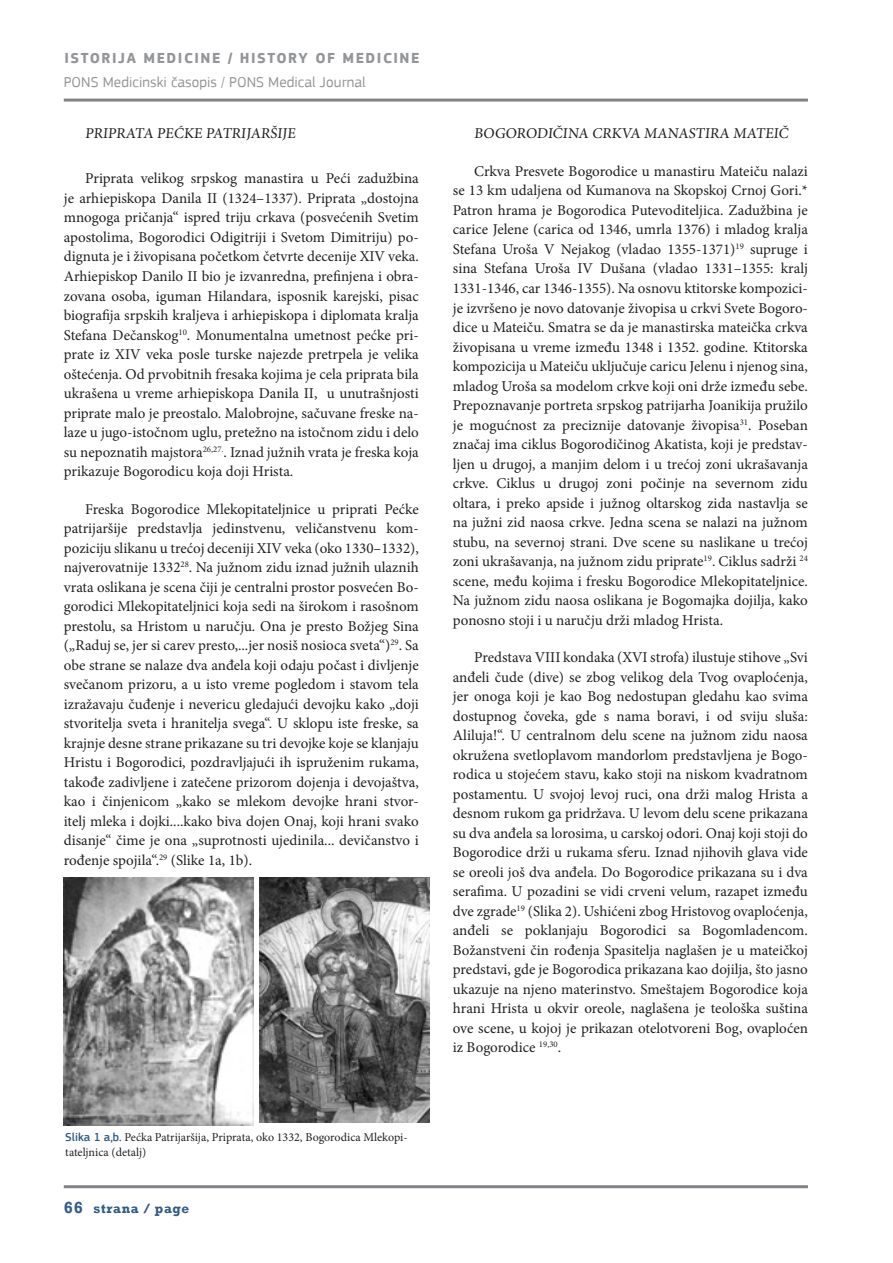
<style>
.page{position:relative;width:893px;height:1263px;background:#fff}
.page>*{position:absolute;margin:0;border:0;box-sizing:border-box;transform-origin:0 0}
.t1{font:15px/19.5px "Minion Pro";color:#231f20;text-align:justify}
.t2{font:15px "PF Square Sans Pro";letter-spacing:.005em;color:#939598}
.t3{font:700 15px "PF Square Sans Pro";letter-spacing:.1em;color:#939598}
.t4{font:700 13.5px "Rockwell";letter-spacing:.05em;color:#325b88}
.t5{font:12px/14.4px "Minion Pro";color:#231f20}
.s1{font-family:"PF Square Sans Pro";font-weight:500;color:#325b88}
.s2{font-size:16.5px}
</style>
<div class="page">
<hr style="left:64px;top:1185px;width:744px;height:3px;background:#808285">
<hr style="left:64px;top:99px;width:744px;height:3px;background:#808285">
<img style="left:64px;top:877px;width:189px;height:249px">
<img style="left:259px;top:877px;width:170px;height:245px">
<p class="t3" style="left:65px;top:49px;width:356px">ISTORIJA MEDICINE / HISTORY OF MEDICINE</p>
<p class="t2" style="left:64px;top:73px;width:303px">PONS Medicinski časopis / PONS Medical Journal</p>
<p class="t1" style="left:85px;top:124px;width:214px">PRIPRATA PEĆKE PATRIJARŠIJE</p>
<p class="t1" style="left:64px;top:169px;width:357px;text-indent:21px">Priprata velikog srpskog manastira u Peći zadužbina je arhiepiskopa Danila II (1324–1337). Priprata „dostojna mnogoga pričanja“ ispred triju crkava (posvećenih Svetim apostolima, Bogorodici Odigitriji i Svetom Dimitriju) po&shy;dignuta je i živopisana početkom četvrte decenije XIV veka.<br>Arhiepiskop Danilo II bio je izvanredna, prefinjena i obra&shy;zovana osoba, iguman Hilandara, isposnik karejski, pisac biografija srpskih kraljeva i arhiepiskopa i diplomata kralja Stefana Dečanskog<sup>10</sup>. Monumentalna umetnost pećke pri&shy;prate iz XIV veka posle turske najezde pretrpela je velika oštećenja. Od prvobitnih fresaka kojima je cela priprata bila ukrašena u vreme arhiepiskopa Danila II, u unutrašnjosti priprate malo je preostalo. Malobrojne, sačuvane freske na&shy;laze u jugo-istočnom uglu, pretežno na istočnom zidu i delo su nepoznatih majstora<sup>26,27.</sup>. Iznad južnih vrata je freska koja prikazuje Bogorodicu koja doji Hrista.</p>
<p class="t1" style="left:64px;top:499px;width:357px;text-indent:21px">Freska Bogorodice Mlekopitateljnice u priprati Pećke patrijaršije predstavlja jedinstvenu, veličanstvenu kom&shy;poziciju slikanu u trećoj deceniji XIV veka (oko 1330–1332), najverovatnije 1332<sup>28</sup>. Na južnom zidu iznad južnih ulaznih vrata oslikana je scena čiji je centralni prostor posvećen Bo&shy;gorodici Mlekopitateljnici koja sedi na širokom i rasošnom prestolu, sa Hristom u naručju. Ona je presto Božjeg Sina („Raduj se, jer si carev presto,...jer nosiš nosioca sveta“)<sup>29</sup>. Sa obe strane se nalaze dva anđela koji odaju počast i divljenje svečanom prizoru, a u isto vreme pogledom i stavom tela izražavaju čuđenje i nevericu gledajući devojku kako „doji stvoritelja sveta i hranitelja svega“. U sklopu iste freske, sa krajnje desne strane prikazane su tri devojke koje se klanjaju Hristu i Bogorodici, pozdravljajući ih ispruženim rukama, takođe zadivljene i zatečene prizorom dojenja i devojaštva, kao i činjenicom „kako se mlekom devojke hrani stvor&shy;itelj mleka i dojki....kako biva dojen Onaj, koji hrani svako disanje“ čime je ona „suprotnosti ujedinila... devičanstvo i rođenje spojila“.<sup>29</sup> (Slike 1a, 1b).</p>
<p class="t5" style="left:65px;top:1130px;width:344px"><span class="s1">Slika 1 a,b.</span> Pećka Patrijaršija, Priprata, oko 1332, Bogorodica Mlekopi&shy;tateljnica (detalj)</p>
<p class="t4" style="left:64px;top:1200px;width:127px"><span class="s2">66</span> strana / page</p>
<p class="t1" style="left:474px;top:124px;width:318px">BOGORODIČINA CRKVA MANASTIRA MATEIČ</p>
<p class="t1" style="left:453px;top:161px;width:357px;text-indent:21px">Crkva Presvete Bogorodice u manastiru Mateiču nalazi se 13 km udaljena od Kumanova na Skopskoj Crnoj Gori.* Patron hrama je Bogorodica Putevoditeljica. Zadužbina je carice Jelene (carica od 1346, umrla 1376) i mladog kralja Stefana Uroša V Nejakog (vladao 1355-1371)<sup>19</sup> supruge i sina Stefana Uroša IV Dušana (vladao 1331–1355: kralj 1331-1346, car 1346-1355). Na osnovu ktitorske kompozici&shy;je izvršeno je novo datovanje živopisa u crkvi Svete Bogoro&shy;dice u Mateiču. Smatra se da je manastirska mateička crkva živopisana u vreme između 1348 i 1352. godine. Ktitorska kompozicija u Mateiču uključuje caricu Jelenu i njenog sina, mladog Uroša sa modelom crkve koji oni drže između sebe.<br>Prepoznavanje portreta srpskog patrijarha Joanikija pružilo je mogućnost za preciznije datovanje živopisa<sup>31</sup>. Poseban značaj ima ciklus Bogorodičinog Akatista, koji je predstav&shy;ljen u drugoj, a manjim delom i u trećoj zoni ukrašavanja crkve. Ciklus u drugoj zoni počinje na severnom zidu oltara, i preko apside i južnog oltarskog zida nastavlja se na južni zid naosa crkve. Jedna scena se nalazi na južnom stubu, na severnoj strani. Dve scene su naslikane u trećoj zoni ukrašavanja, na južnom zidu priprate<sup>19</sup>. Ciklus sadrži <sup>24 </sup>scene, među kojima i fresku Bogorodice Mlekopitateljnice.<br>Na južnom zidu naosa oslikana je Bogomajka dojilja, kako ponosno stoji i u naručju drži mladog Hrista.</p>
<p class="t1" style="left:453px;top:647px;width:357px;text-indent:21px">Predstava VIII kondaka (XVI strofa) ilustuje stihove „Svi anđeli čude (dive) se zbog velikog dela Tvog ovaploćenja, jer onoga koji je kao Bog nedostupan gledahu kao svima dostupnog čoveka, gde s nama boravi, i od sviju sluša:<br>Aliluja!“. U centralnom delu scene na južnom zidu naosa okružena svetloplavom mandorlom predstavljena je Bogo&shy;rodica u stojećem stavu, kako stoji na niskom kvadratnom postamentu. U svojoj levoj ruci, ona drži malog Hrista a desnom rukom ga pridržava. U levom delu scene prikazana su dva anđela sa lorosima, u carskoj odori. Onaj koji stoji do Bogorodice drži u rukama sferu. Iznad njihovih glava vide se oreoli još dva anđela. Do Bogorodice prikazana su i dva serafima. U pozadini se vidi crveni velum, razapet između dve zgrade<sup>19</sup> (Slika 2). Ushićeni zbog Hristovog ovaploćenja, anđeli se poklanjaju Bogorodici sa Bogomladencom.<br>Božanstveni čin rođenja Spasitelja naglašen je u mateičkoj predstavi, gde je Bogorodica prikazana kao dojilja, što jasno ukazuje na njeno materinstvo. Smeštajem Bogorodice koja hrani Hrista u okvir oreole, naglašena je teološka suština ove scene, u kojoj je prikazan otelotvoreni Bog, ovaploćen iz Bogorodice <sup>19,30</sup>.</p>
</div>
